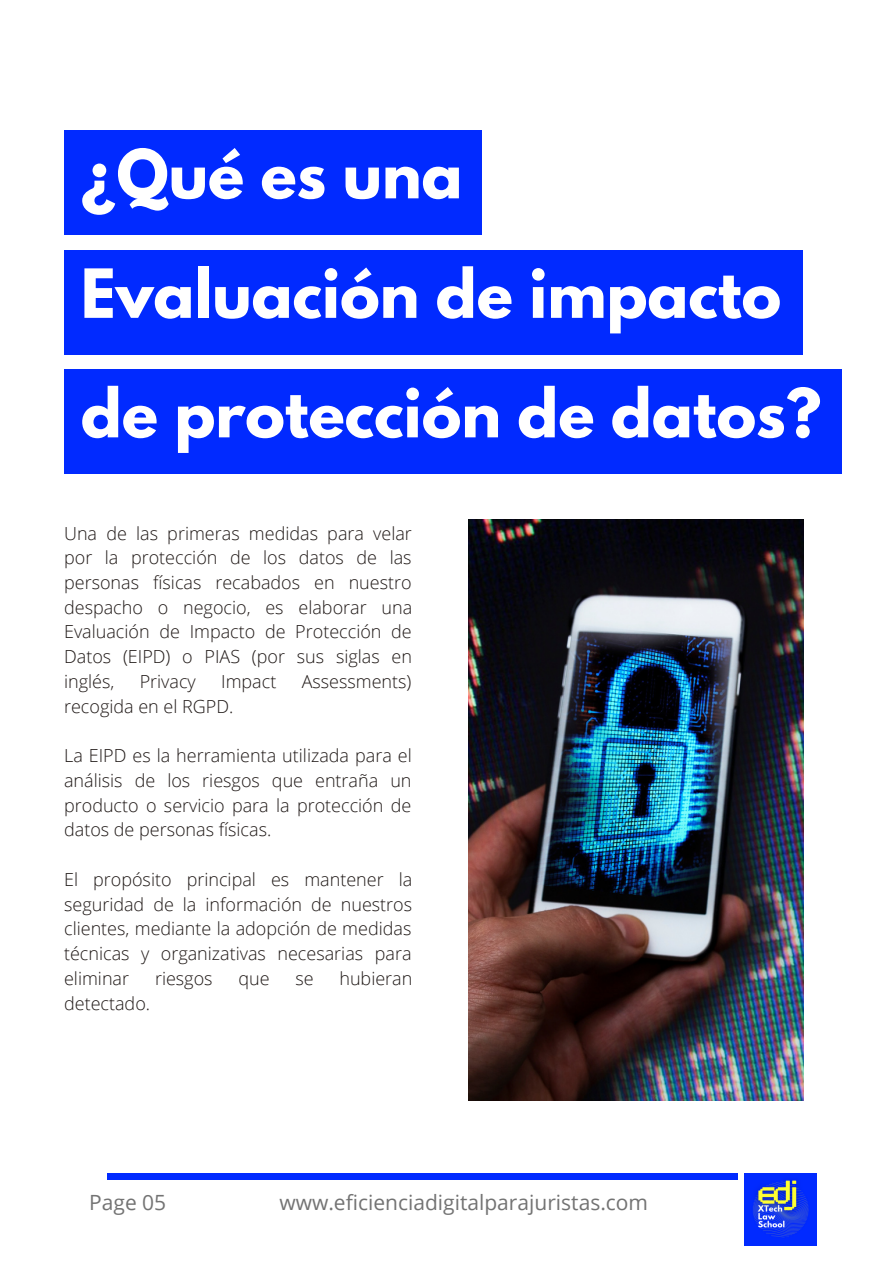
<style>
.page{position:relative;width:893px;height:1264px;background:#fff}
.page>*{position:absolute;margin:0;border:0;box-sizing:border-box;transform-origin:0 0}
.t1{font:700 60px "League Spartan";color:#fff}
.t2{font:21px "Open Sans";color:#737373}
.t3{font:300 18px/24.8px "Open Sans";color:#201917;text-align:justify}
</style>
<div class="page">
<div style="left:64px;top:130px;width:417px;height:105px;background:#012aff"></div>
<div style="left:64px;top:250px;width:739px;height:104px;background:#012aff"></div>
<div style="left:64px;top:369px;width:777px;height:105px;background:#012aff"></div>
<img style="left:468px;top:519px;width:335px;height:581px">
<img style="left:744px;top:1173px;width:72px;height:71px">
<div style="left:107px;top:1173px;width:630px;height:6px;background:#012aff"></div>
<p class="t1" style="left:81px;top:144px;width:383px">¿Qué es una</p>
<p class="t1" style="left:81px;top:264px;width:701px">Evaluación de impacto</p>
<p class="t1" style="left:81px;top:383px;width:742px">de protección de datos?</p>
<p class="t3" style="left:64px;top:520px;width:349px">Una de las primeras medidas para velar por la protección de los datos de las personas físicas recabados en nuestro despacho o negocio, es elaborar una Evaluación de Impacto de Protección de Datos (EIPD) o PIAS (por sus siglas en inglés,</p>
<p class="t3" style="left:140px;top:668px;width:58px">Privacy</p>
<p class="t3" style="left:221px;top:668px;width:57px">Impact</p>
<p class="t3" style="left:302px;top:668px;width:111px">Assessments)</p>
<p class="t3" style="left:64px;top:693px;width:171px">recogida en el RGPD.</p>
<p class="t3" style="left:64px;top:742px;width:349px">La EIPD es la herramienta utilizada para el análisis de los riesgos que entraña un producto o servicio para la protección de datos de personas físicas.</p>
<p class="t3" style="left:64px;top:866px;width:350px">El propósito principal es mantener la seguridad de la información de nuestros clientes, mediante la adopción de medidas técnicas y organizativas necesarias para eliminar</p>
<p class="t3" style="left:155px;top:965px;width:59px">riesgos</p>
<p class="t3" style="left:238px;top:965px;width:33px">que</p>
<p class="t3" style="left:295px;top:965px;width:20px">se</p>
<p class="t3" style="left:339px;top:965px;width:74px">hubieran</p>
<p class="t3" style="left:64px;top:990px;width:87px">detectado.</p>
<p class="t2" style="left:89px;top:1187px;width:78px">Page 05</p>
<p class="t2" style="left:279px;top:1187px;width:370px">www.eficienciadigitalparajuristas.com</p>
</div>
